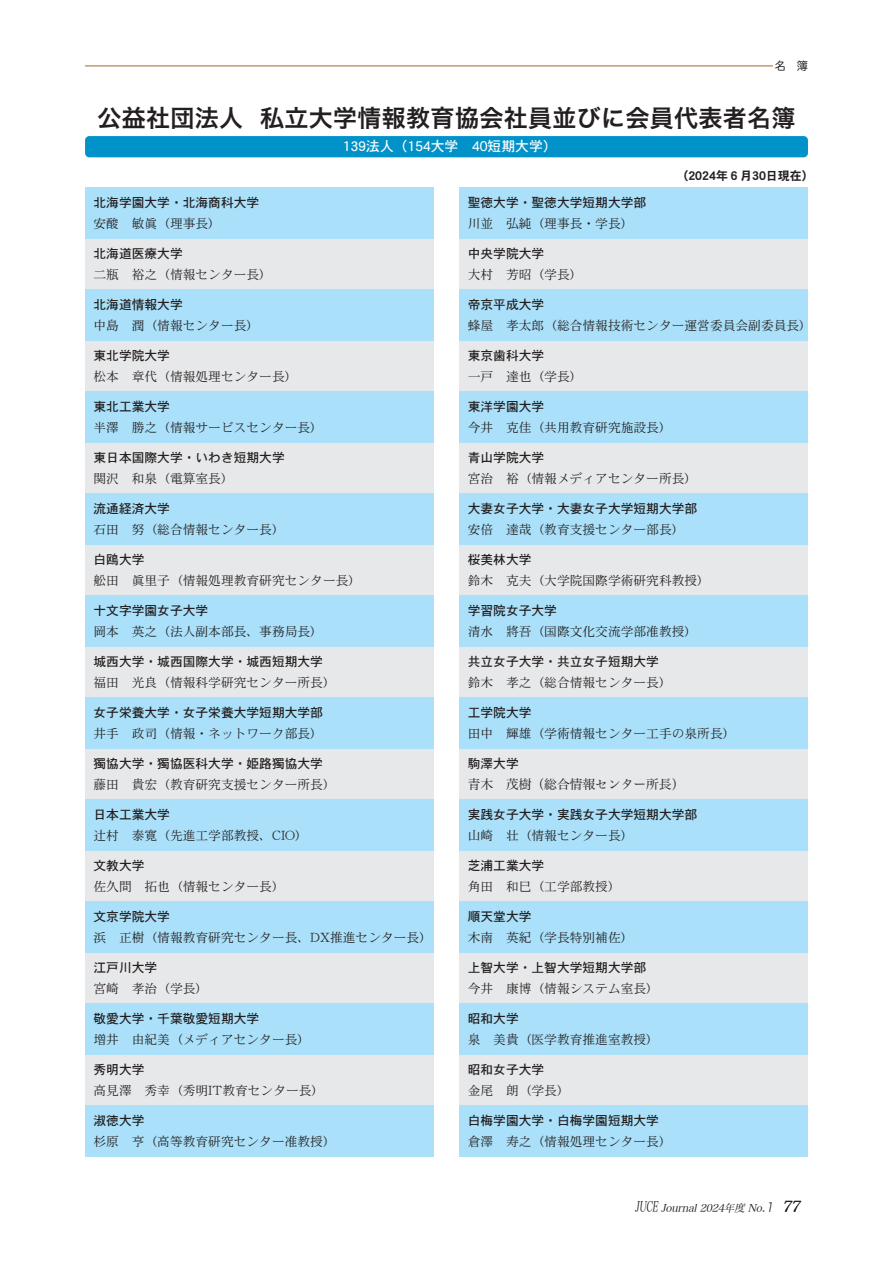
<style>
.page{position:relative;width:893px;height:1263px;background:#fff}
.page>*{position:absolute;margin:0;border:0;box-sizing:border-box;transform-origin:0 0}
.t1{font:24px "Hira Kaku Pro W6";letter-spacing:.015em;color:#231f20}
.t2{font:italic 15px "Hira Min Pro W3";color:#231f20}
.t3{font:13.8px "Heisei Kaku Gothic W5";color:#fff}
.t4{font:12.75px "DFHS Mincho W3 MP RKSJ H";color:#231f20}
.t5{font:12.75px "Heisei Kaku Gothic W5";color:#231f20}
.t6{font:12.75px "Hira Min Pro W3";color:#231f20}
.t7{font:12px "DFHS Gothic W7 MP RKSJ H";color:#231f20}
.t8{font:11.25px "Hira Maru Pro W4";color:#231f20}
.t9{font:italic 10.5px "Hira Min Pro W3";color:#231f20}
.s1{font-style:normal;font-size:14.4px}
.s2{font-family:"Hira Kaku Pro W3";font-size:12.6px}
</style>
<div class="page">
<hr style="left:85px;top:66px;width:723px;height:1px;background:#a96520">
<div style="left:85px;top:136px;width:723px;height:21px;background:#0092c8;border-radius:4px"></div>
<div style="left:774px;top:60px;width:34px;height:14px;background:#fff"></div>
<div style="left:85px;top:238px;width:349px;height:51px;background:#e7e8e9"></div>
<div style="left:85px;top:340px;width:349px;height:51px;background:#e7e8e9"></div>
<div style="left:85px;top:289px;width:349px;height:51px;background:#aae0f9"></div>
<div style="left:85px;top:442px;width:349px;height:51px;background:#e7e8e9"></div>
<div style="left:85px;top:391px;width:349px;height:51px;background:#aae0f9"></div>
<div style="left:85px;top:544px;width:349px;height:51px;background:#e7e8e9"></div>
<div style="left:85px;top:493px;width:349px;height:51px;background:#aae0f9"></div>
<div style="left:85px;top:646px;width:349px;height:51px;background:#e7e8e9"></div>
<div style="left:85px;top:595px;width:349px;height:51px;background:#aae0f9"></div>
<div style="left:85px;top:748px;width:349px;height:51px;background:#e7e8e9"></div>
<div style="left:85px;top:697px;width:349px;height:51px;background:#aae0f9"></div>
<div style="left:85px;top:850px;width:349px;height:51px;background:#e7e8e9"></div>
<div style="left:85px;top:799px;width:349px;height:51px;background:#aae0f9"></div>
<div style="left:85px;top:952px;width:349px;height:51px;background:#e7e8e9"></div>
<div style="left:85px;top:901px;width:349px;height:51px;background:#aae0f9"></div>
<div style="left:85px;top:1054px;width:349px;height:52px;background:#e7e8e9"></div>
<div style="left:85px;top:1003px;width:349px;height:51px;background:#aae0f9"></div>
<div style="left:85px;top:1106px;width:349px;height:51px;background:#aae0f9"></div>
<div style="left:85px;top:187px;width:349px;height:51px;background:#aae0f9"></div>
<div style="left:459px;top:238px;width:349px;height:51px;background:#e7e8e9"></div>
<div style="left:459px;top:340px;width:349px;height:51px;background:#e7e8e9"></div>
<div style="left:459px;top:289px;width:349px;height:51px;background:#aae0f9"></div>
<div style="left:459px;top:442px;width:349px;height:51px;background:#e7e8e9"></div>
<div style="left:459px;top:391px;width:349px;height:51px;background:#aae0f9"></div>
<div style="left:459px;top:544px;width:349px;height:51px;background:#e7e8e9"></div>
<div style="left:459px;top:493px;width:349px;height:51px;background:#aae0f9"></div>
<div style="left:459px;top:646px;width:349px;height:51px;background:#e7e8e9"></div>
<div style="left:459px;top:595px;width:349px;height:51px;background:#aae0f9"></div>
<div style="left:459px;top:748px;width:349px;height:51px;background:#e7e8e9"></div>
<div style="left:459px;top:697px;width:349px;height:51px;background:#aae0f9"></div>
<div style="left:459px;top:850px;width:349px;height:51px;background:#e7e8e9"></div>
<div style="left:459px;top:799px;width:349px;height:51px;background:#aae0f9"></div>
<div style="left:459px;top:952px;width:349px;height:51px;background:#e7e8e9"></div>
<div style="left:459px;top:901px;width:349px;height:51px;background:#aae0f9"></div>
<div style="left:459px;top:1054px;width:349px;height:52px;background:#e7e8e9"></div>
<div style="left:459px;top:1003px;width:349px;height:51px;background:#aae0f9"></div>
<div style="left:459px;top:1106px;width:349px;height:51px;background:#aae0f9"></div>
<div style="left:459px;top:187px;width:349px;height:51px;background:#aae0f9"></div>
<p class="t8" style="left:775px;top:56px;width:35px">名 簿</p>
<h1 class="t1" style="left:98px;top:97px;width:699px">公益社団法人 私立大学情報教育協会社員並びに会員代表者名簿</h1>
<p class="t3" style="left:343px;top:139px;width:215px">139法人（154大学 40短期大学）</p>
<p class="t7" style="left:676px;top:170px;width:139px">（2024年６月30日現在）</p>
<p class="t5" style="left:94px;top:196px;width:167px">北海学園大学・北海商科大学</p>
<p class="t4" style="left:94px;top:217px;width:129px">安酸 敏眞（理事長）</p>
<p class="t5" style="left:94px;top:247px;width:91px">北海道医療大学</p>
<p class="t4" style="left:94px;top:268px;width:180px">二瓶 裕之（情報センター長）</p>
<p class="t5" style="left:94px;top:298px;width:91px">北海道情報大学</p>
<p class="t4" style="left:94px;top:319px;width:167px">中島 潤（情報センター長）</p>
<p class="t5" style="left:94px;top:349px;width:78px">東北学院大学</p>
<p class="t4" style="left:94px;top:370px;width:205px">松本 章代（情報処理センター長）</p>
<p class="t5" style="left:94px;top:400px;width:78px">東北工業大学</p>
<p class="t4" style="left:94px;top:421px;width:231px">半澤 勝之（情報サービスセンター長）</p>
<p class="t5" style="left:94px;top:451px;width:193px">東日本国際大学・いわき短期大学</p>
<p class="t4" style="left:94px;top:472px;width:142px">関沢 和泉（電算室長）</p>
<p class="t5" style="left:94px;top:502px;width:78px">流通経済大学</p>
<p class="t4" style="left:94px;top:523px;width:193px">石田 努（総合情報センター長）</p>
<p class="t5" style="left:94px;top:553px;width:52px">白鴎大学</p>
<p class="t4" style="left:94px;top:574px;width:269px">舩田 眞里子（情報処理教育研究センター長）</p>
<p class="t5" style="left:94px;top:604px;width:116px">十文字学園女子大学</p>
<p class="t4" style="left:94px;top:625px;width:231px">岡本 英之（法人副本部長、事務局長）</p>
<p class="t5" style="left:94px;top:655px;width:231px">城西大学・城西国際大学・城西短期大学</p>
<p class="t4" style="left:94px;top:676px;width:244px">福田 光良（情報科学研究センター所長）</p>
<p class="t5" style="left:94px;top:706px;width:231px">女子栄養大学・女子栄養大学短期大学部</p>
<p class="t4" style="left:94px;top:727px;width:231px">井手 政司（情報・ネットワーク部長）</p>
<p class="t5" style="left:94px;top:757px;width:231px">獨協大学・獨協医科大学・姫路獨協大学</p>
<p class="t4" style="left:94px;top:778px;width:244px">藤田 貴宏（教育研究支援センター所長）</p>
<p class="t5" style="left:94px;top:808px;width:78px">日本工業大学</p>
<p class="t4" style="left:94px;top:829px;width:216px">辻村 泰寛（先進工学部教授、CIO）</p>
<p class="t5" style="left:94px;top:859px;width:53px">文教大学</p>
<p class="t4" style="left:94px;top:880px;width:193px">佐久間 拓也（情報センター長）</p>
<p class="t5" style="left:94px;top:910px;width:78px">文京学院大学</p>
<p class="t4" style="left:94px;top:931px;width:340px">浜 正樹（情報教育研究センター長、DX推進センター長）</p>
<p class="t5" style="left:94px;top:961px;width:65px">江戸川大学</p>
<p class="t4" style="left:94px;top:982px;width:116px">宮崎 孝治（学長）</p>
<p class="t5" style="left:94px;top:1012px;width:167px">敬愛大学・千葉敬愛短期大学</p>
<p class="t4" style="left:94px;top:1033px;width:218px">増井 由紀美（メディアセンター長）</p>
<p class="t5" style="left:94px;top:1063px;width:52px">秀明大学</p>
<p class="t4" style="left:94px;top:1084px;width:232px">高見澤 秀幸（秀明IT教育センター長）</p>
<p class="t5" style="left:94px;top:1114px;width:52px">淑徳大学</p>
<p class="t4" style="left:94px;top:1135px;width:244px">杉原 亨（高等教育研究センター准教授）</p>
<p class="t5" style="left:468px;top:196px;width:180px">聖徳大学・聖徳大学短期大学部</p>
<p class="t4" style="left:468px;top:217px;width:167px">川並 弘純（理事長・学長）</p>
<p class="t5" style="left:468px;top:247px;width:78px">中央学院大学</p>
<p class="t4" style="left:468px;top:268px;width:116px">大村 芳昭（学長）</p>
<p class="t5" style="left:468px;top:298px;width:78px">帝京平成大学</p>
<p class="t4" style="left:468px;top:319px;width:346px">蜂屋 孝太郎（総合情報技術センター運営委員会副委員長）</p>
<p class="t5" style="left:468px;top:349px;width:78px">東京歯科大学</p>
<p class="t4" style="left:468px;top:370px;width:116px">一戸 達也（学長）</p>
<p class="t5" style="left:468px;top:400px;width:78px">東洋学園大学</p>
<p class="t4" style="left:468px;top:421px;width:205px">今井 克佳（共用教育研究施設長）</p>
<p class="t5" style="left:468px;top:451px;width:78px">青山学院大学</p>
<p class="t4" style="left:468px;top:472px;width:231px">宮治 裕（情報メディアセンター所長）</p>
<p class="t5" style="left:468px;top:502px;width:231px">大妻女子大学・大妻女子大学短期大学部</p>
<p class="t4" style="left:468px;top:523px;width:218px">安倍 達哉（教育支援センター部長）</p>
<p class="t5" style="left:468px;top:553px;width:65px">桜美林大学</p>
<p class="t4" style="left:468px;top:574px;width:244px">鈴木 克夫（大学院国際学術研究科教授）</p>
<p class="t5" style="left:468px;top:604px;width:91px">学習院女子大学</p>
<p class="t4" style="left:468px;top:625px;width:231px">清水 將吾（国際文化交流学部准教授）</p>
<p class="t5" style="left:468px;top:655px;width:193px">共立女子大学・共立女子短期大学</p>
<p class="t4" style="left:468px;top:676px;width:205px">鈴木 孝之（総合情報センター長）</p>
<p class="t5" style="left:468px;top:706px;width:65px">工学院大学</p>
<p class="t4" style="left:468px;top:727px;width:269px">田中 輝雄（学術情報センター工手の泉所長）</p>
<p class="t5" style="left:468px;top:757px;width:52px">駒澤大学</p>
<p class="t6" style="left:468px;top:773px;width:218px">青木 茂樹（総合情報センター所長）</p>
<p class="t5" style="left:468px;top:808px;width:231px">実践女子大学・実践女子大学短期大学部</p>
<p class="t4" style="left:468px;top:829px;width:167px">山崎 壮（情報センター長）</p>
<p class="t5" style="left:468px;top:859px;width:78px">芝浦工業大学</p>
<p class="t4" style="left:468px;top:880px;width:154px">角田 和巳（工学部教授）</p>
<p class="t5" style="left:468px;top:910px;width:65px">順天堂大学</p>
<p class="t4" style="left:468px;top:931px;width:167px">木南 英紀（学長特別補佐）</p>
<p class="t5" style="left:468px;top:961px;width:180px">上智大学・上智大学短期大学部</p>
<p class="t4" style="left:468px;top:982px;width:193px">今井 康博（情報システム室長）</p>
<p class="t5" style="left:468px;top:1012px;width:52px">昭和大学</p>
<p class="t4" style="left:468px;top:1033px;width:193px">泉 美貴（医学教育推進室教授）</p>
<p class="t5" style="left:468px;top:1063px;width:78px">昭和女子大学</p>
<p class="t4" style="left:468px;top:1084px;width:103px">金尾 朗（学長）</p>
<p class="t5" style="left:468px;top:1114px;width:193px">白梅学園大学・白梅学園短期大学</p>
<p class="t4" style="left:468px;top:1135px;width:205px">倉澤 寿之（情報処理センター長）</p>
<p class="t9" style="left:635px;top:1199px;width:143px"><span class="s1">JUCE</span> Journal 2024年度 No.<span class="s2">1</span></p>
<p class="t2" style="left:782px;top:1194px;width:24px">77</p>
</div>
